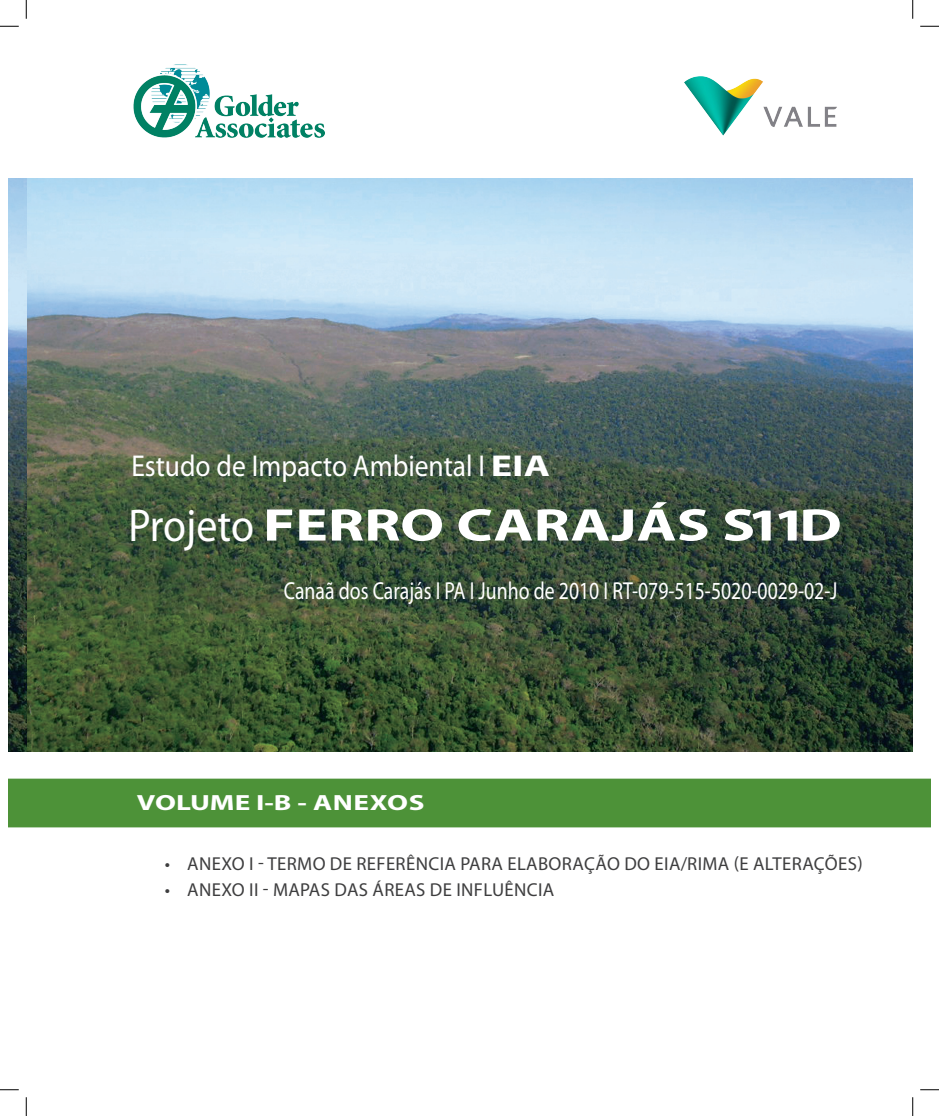
<style>
.page{position:relative;width:939px;height:1116px;background:#fff}
.page>*{position:absolute;margin:0;border:0;box-sizing:border-box;transform-origin:0 0}
.t1{font:700 46.12px "Myriad Pro";color:#fff;scale:1.33 1}
.t2{font:30.25px "Myriad Pro";color:#fff;scale:.91 1}
.t3{font:24.62px "Myriad Pro";color:#fff;scale:.8 1}
.t4{font:700 22px "Myriad Pro";color:#fff;scale:1.33 1}
.t5{font:18.75px "Myriad Pro";letter-spacing:.02em;color:#3e3e3f}
.s1{font-weight:700}
.s2{font-weight:400}
</style>
<div class="page">
<div style="left:9px;top:778px;width:921px;height:49px;background:#4d9238"></div>
<img style="left:9px;top:179px;width:903px;height:572px">
<img style="left:684px;top:76px;width:153px;height:60px">
<img style="left:133px;top:67px;width:192px;height:71px">
<svg style="left:0;top:25px;width:19px;height:2px"></svg>
<svg style="left:920px;top:25px;width:18px;height:2px"></svg>
<svg style="left:0;top:1089px;width:19px;height:1px"></svg>
<svg style="left:920px;top:1089px;width:18px;height:1px"></svg>
<svg style="left:25px;top:0;width:2px;height:19px"></svg>
<svg style="left:25px;top:1097px;width:2px;height:18px"></svg>
<svg style="left:912px;top:0;width:1px;height:19px"></svg>
<svg style="left:912px;top:1097px;width:1px;height:18px"></svg>
<p class="t2" style="left:131px;top:447px;width:461px">Estudo de Impacto Ambiental I <span class="s1">EIA</span></p>
<p class="t1" style="left:128px;top:495px;width:538px"><span class="s2">Projeto</span> FERRO CARAJÁS S11D</p>
<p class="t3" style="left:284px;top:576px;width:693px">Canaã dos Carajás I PA I Junho de 2010 I RT-079-515-5020-0029-02-J</p>
<p class="t4" style="left:137px;top:788px;width:218px">VOLUME I-B - ANEXOS</p>
<p class="t5" style="left:165px;top:852px;width:699px">• ANEXO I - TERMO DE REFERÊNCIA PARA ELABORAÇÃO DO EIA/RIMA (E ALTERAÇÕES)</p>
<p class="t5" style="left:165px;top:878px;width:391px">• ANEXO II - MAPAS DAS ÁREAS DE INFLUÊNCIA</p>
</div>
